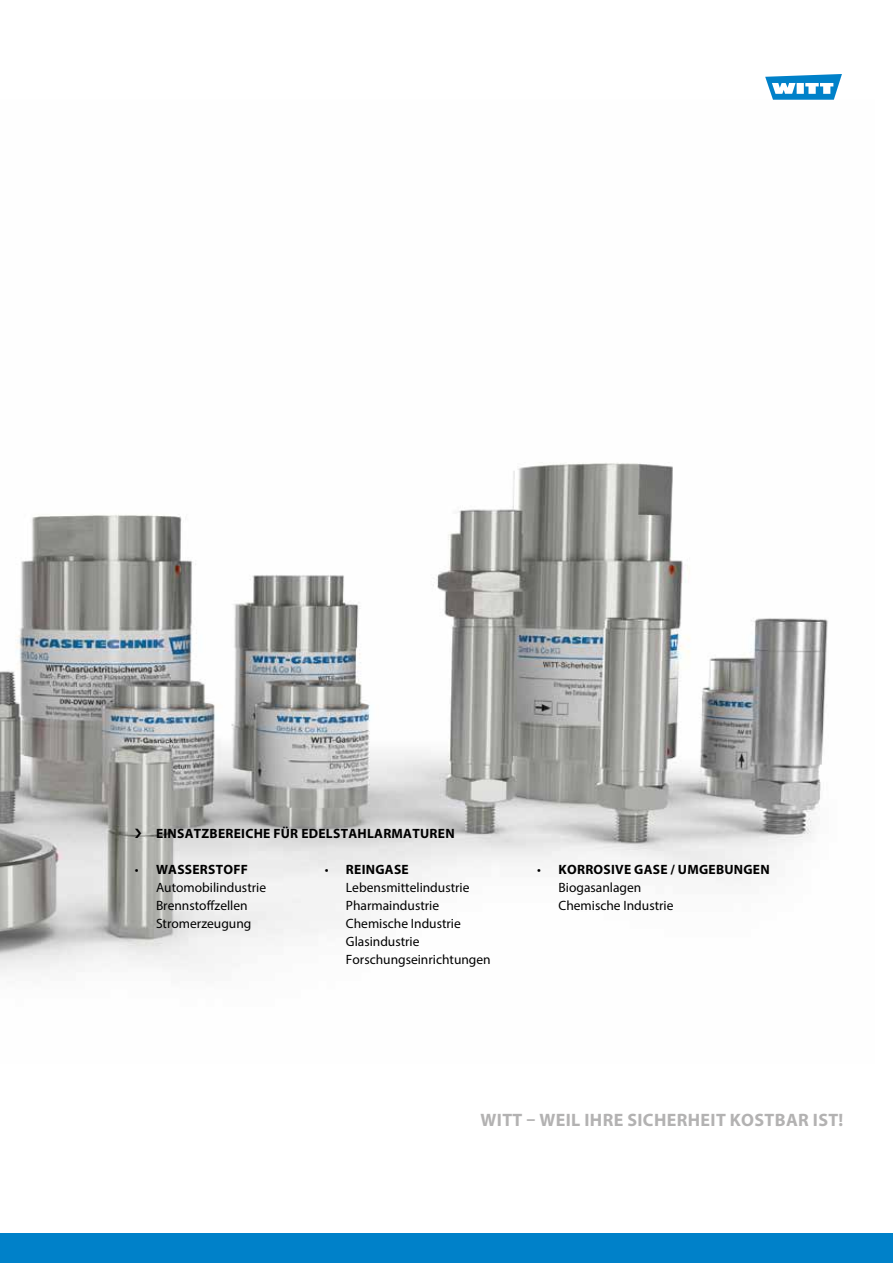
<style>
.page{position:relative;width:893px;height:1263px;background:#fff}
.page>*{position:absolute;margin:0;border:0;box-sizing:border-box;transform-origin:0 0}
.t1{font:700 18px "Myriad Pro";letter-spacing:.02em;color:#b3b2b2}
.t2{font:13.5px/18px "Myriad Pro";color:#000}
.t3{font:700 13.5px "Myriad Pro";letter-spacing:.02em;color:#000}
.s1{font-weight:700}
</style>
<div class="page">
<img style="left:0;top:462px;width:828px;height:511px">
<div style="left:0;top:1234px;width:893px;height:29px;background:#0081c9"></div>
<svg style="left:765px;top:74px;width:77px;height:26px"></svg>
<svg style="left:135px;top:828px;width:6px;height:10px"></svg>
<p class="t3" style="left:156px;top:824px;width:300px">EINSATZBEREICHE FÜR EDELSTAHLARMATUREN</p>
<p class="t2" style="left:156px;top:860px;width:112px;text-indent:-21px">• <span class="s1">WASSERSTOFF<br></span>Automobilindustrie<br>Brennstoffzellen<br>Stromerzeugung</p>
<p class="t2" style="left:346px;top:860px;width:146px;text-indent:-21px">• <span class="s1">REINGASE<br></span>Lebensmittelindustrie<br>Pharmaindustrie<br>Chemische Industrie<br>Glasindustrie<br>Forschungseinrichtungen</p>
<p class="t2" style="left:559px;top:860px;width:213px;text-indent:-21px">• <span class="s1">KORROSIVE GASE / UMGEBUNGEN<br></span>Biogasanlagen<br>Chemische Industrie</p>
<h1 class="t1" style="left:481px;top:1108px;width:364px">WITT – WEIL IHRE SICHERHEIT KOSTBAR IST!</h1>
</div>
